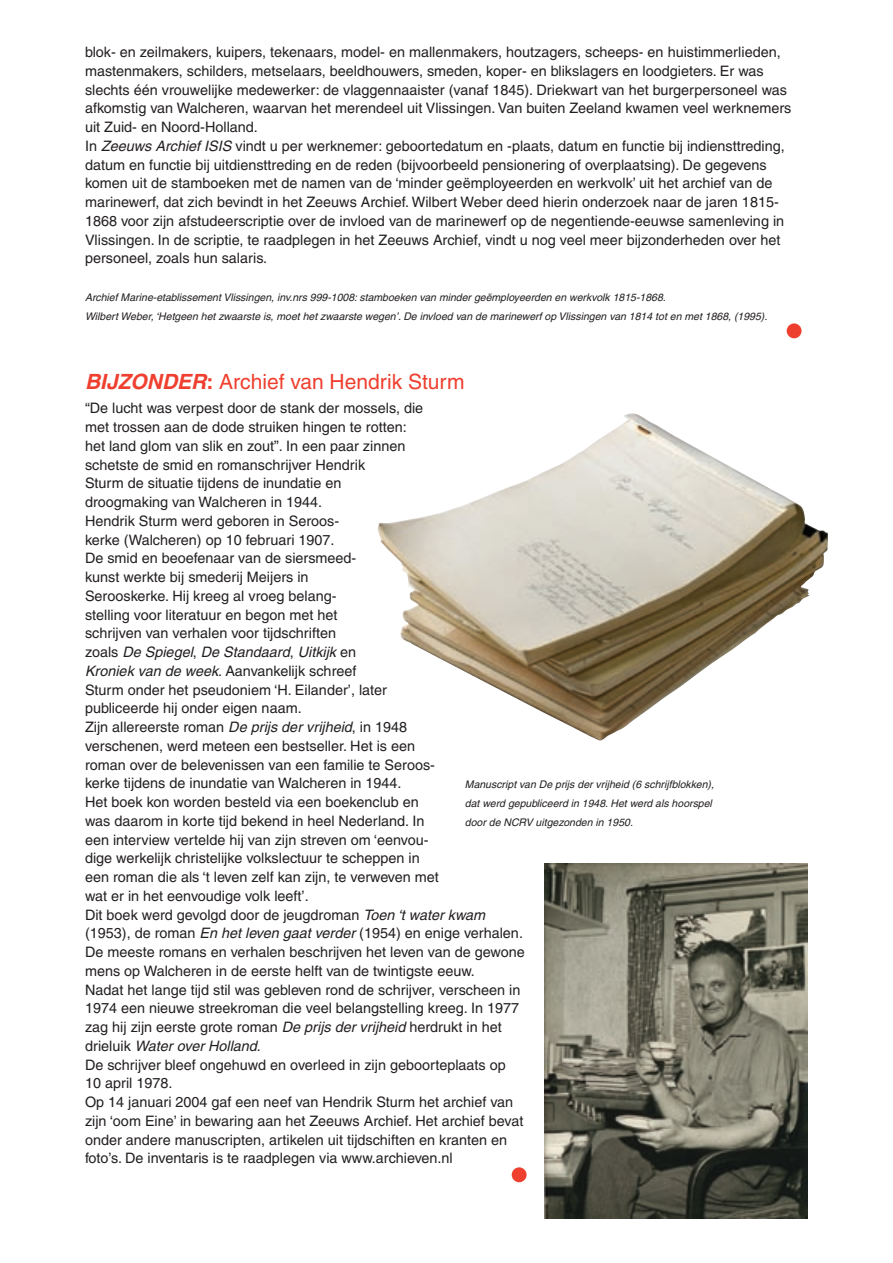
<style>
.page{position:relative;width:893px;height:1263px;background:#fff}
.page>*{position:absolute;margin:0;border:0;box-sizing:border-box;transform-origin:0 0}
.Kop{font:21px "Helvetica";color:#ef3f2f}
.plat{font:14.4px/18.8px "Helvetica";color:#231f20}
.bijschrift{font:italic 10.5px/18.8px "Helvetica";color:#231f20}
.s1{font-style:italic}
.s2{font-weight:700;font-style:italic}
.s3{font-weight:700}
</style>
<div class="page">
<div style="left:787px;top:323px;width:14px;height:15px;background:#ef3f2f;border-radius:50%"></div>
<img style="left:545px;top:863px;width:263px;height:355px">
<img style="left:377px;top:413px;width:451px;height:328px">
<div style="left:512px;top:1167px;width:15px;height:15px;background:#ef3f2f;border-radius:50%"></div>
<p class="plat" style="left:85px;top:43px;width:708px">blok- en zeilmakers, kuipers, tekenaars, model- en mallenmakers, houtzagers, scheeps- en huistimmerlieden, mastenmakers, schilders, metselaars, beeldhouwers, smeden, koper- en blikslagers en loodgieters. Er was slechts één vrouwelijke medewerker: de vlaggennaaister (vanaf 1845). Driekwart van het burgerpersoneel was afkomstig van Walcheren, waarvan het merendeel uit Vlissingen. Van buiten Zeeland kwamen veel werknemers uit Zuid- en Noord-Holland.</p>
<p class="plat" style="left:85px;top:136px;width:701px">In <span class="s1">Zeeuws Archief ISIS</span> vindt u per werknemer: geboortedatum en -plaats, datum en functie bij indiensttreding, datum en functie bij uitdiensttreding en de reden (bijvoorbeeld pensionering of overplaatsing). De gegevens komen uit de stamboeken met de namen van de ‘minder geëmployeerden en werkvolk’ uit het archief van de marinewerf, dat zich bevindt in het Zeeuws Archief. Wilbert Weber deed hierin onderzoek naar de jaren 1815- 1868 voor zijn afstudeerscriptie over de invloed van de marinewerf op de negentiende-eeuwse samenleving in Vlissingen. In de scriptie, te raadplegen in het Zeeuws Archief, vindt u nog veel meer bijzonderheden over het personeel, zoals hun salaris.</p>
<p class="bijschrift" style="left:85px;top:288px;width:582px">Archief Marine-etablissement Vlissingen, inv.nrs 999-1008: stamboeken van minder geëmployeerden en werkvolk 1815-1868.</p>
<p class="bijschrift" style="left:85px;top:306px;width:684px">Wilbert Weber, ‘Hetgeen het zwaarste is, moet het zwaarste wegen’. De invloed van de marinewerf op Vlissingen van 1814 tot en met 1868, (1995).</p>
<p class="Kop" style="left:85px;top:369px;width:381px"><span class="s2">BIJZONDER</span><span class="s3">:</span> Archief van Hendrik Sturm</p>
<p class="plat" style="left:85px;top:399px;width:340px">“De lucht was verpest door de stank der mossels, die met trossen aan de dode struiken hingen te rotten: het land glom van slik en zout”. In een paar zinnen schetste de smid en romanschrijver Hendrik<br>Sturm de situatie tijdens de inundatie en droogmaking van Walcheren in 1944.</p>
<p class="plat" style="left:85px;top:511px;width:303px">Hendrik Sturm werd geboren in Seroos-<br>kerke (Walcheren) op 10 februari 1907.<br>De smid en beoefenaar van de siersmeed&shy;kunst werkte bij smederij Meijers in Serooskerke. Hij kreeg al vroeg belang-<br>stelling voor literatuur en begon met het schrijven van verhalen voor tijdschriften<br>zoals <span class="s1">De Spiegel</span>, <span class="s1">De Standaard</span>, <span class="s1">Uitkijk</span> en <span class="s1">Kroniek van de week</span>. Aanvankelijk schreef Sturm onder het pseudoniem ‘H. Eilander’, later publiceerde hij onder eigen naam.</p>
<p class="plat" style="left:85px;top:718px;width:355px">Zijn allereerste roman <span class="s1">De prijs der vrijheid</span>, in 1948 verschenen, werd meteen een bestseller. Het is een roman over de belevenissen van een familie te Seroos&shy;kerke tijdens de inundatie van Walcheren in 1944.<br>Het boek kon worden besteld via een boekenclub en was daarom in korte tijd bekend in heel Nederland. In een interview vertelde hij van zijn streven om ‘eenvou&shy;dige werkelijk christelijke volkslectuur te scheppen in een roman die als ‘t leven zelf kan zijn, te verweven met wat er in het eenvoudige volk leeft’.</p>
<p class="plat" style="left:85px;top:905px;width:441px">Dit boek werd gevolgd door de jeugdroman <span class="s1">Toen ‘t water kwam </span>(1953), de roman <span class="s1">En het leven gaat verder</span> (1954) en enige verhalen.<br>De meeste romans en verhalen beschrijven het leven van de gewone mens op Walcheren in de eerste helft van de twintigste eeuw.</p>
<p class="plat" style="left:85px;top:980px;width:437px">Nadat het lange tijd stil was gebleven rond de schrijver, verscheen in 1974 een nieuwe streekroman die veel belangstelling kreeg. In 1977 zag hij zijn eerste grote roman <span class="s1">De prijs der vrijheid</span> herdrukt in het drieluik <span class="s1">Water over Holland</span>.</p>
<p class="plat" style="left:85px;top:1055px;width:422px">De schrijver bleef ongehuwd en overleed in zijn geboorteplaats op<br>10 april 1978.</p>
<p class="plat" style="left:85px;top:1093px;width:440px">Op 14 januari 2004 gaf een neef van Hendrik Sturm het archief van zijn ‘oom Eine’ in bewaring aan het Zeeuws Archief. Het archief bevat onder andere manuscripten, artikelen uit tijdschiften en kranten en foto’s. De inventaris is te raadplegen via www.archieven.nl</p>
<p class="bijschrift" style="left:465px;top:775px;width:250px">Manuscript van De prijs der vrijheid (6 schrijfblokken), dat werd gepubliceerd in 1948. Het werd als hoorspel door de NCRV uitgezonden in 1950.</p>
</div>
